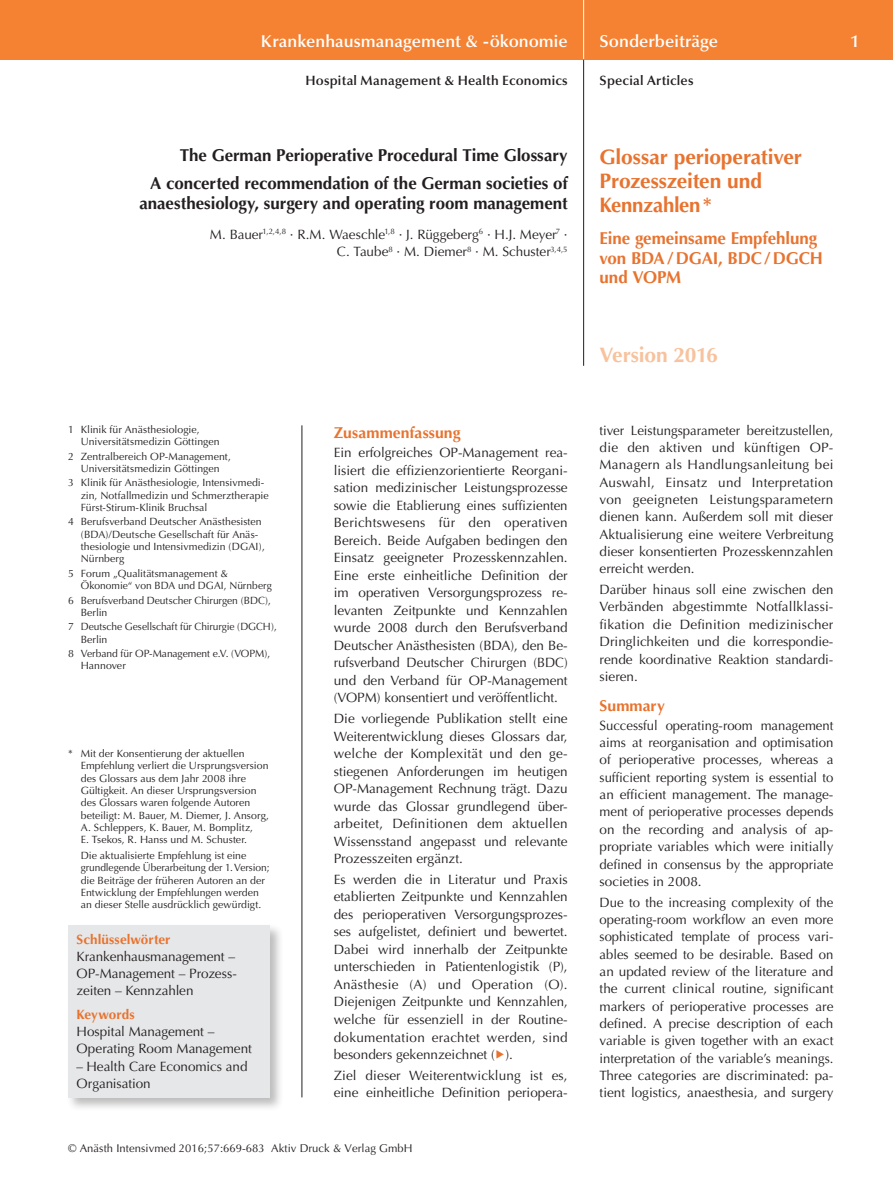
<style>
.page{position:relative;width:893px;height:1191px;background:#fff}
.page>*{position:absolute;margin:0;border:0;box-sizing:border-box;transform-origin:0 0}
.t1{font:700 21px/24px "Optima";letter-spacing:-.01em;color:#e8732f}
.t2{font:700 21px "Optima";letter-spacing:-.01em;color:#f7c29d}
.t3{font:700 17.25px/28px "Optima";letter-spacing:-.005em;color:#231f20;text-align:right}
.t4{font:700 17.25px/19.5px "Optima";letter-spacing:-.005em;color:#e8732f}
.t5{font:600 17.25px "Optima";color:#fff}
.t6{font:700 15.75px "Optima";letter-spacing:.005em;color:#e8732f}
.t7{font:13.5px/17.5px "Optima";color:#231f20;text-align:justify}
.t8{font:600 13.5px "Optima";letter-spacing:.015em;color:#231f20}
.t9{font:700 13.5px "Optima";letter-spacing:.005em;color:#e8732f}
.t10{font:11.25px "Optima";letter-spacing:.005em;color:#231f20}
.t11{font:10.5px/12.3px "Optima";color:#231f20}
.s1{color:#e8732f}
</style>
<div class="page">
<div style="left:0;top:0;width:893px;height:60px;background:#f48232"></div>
<hr style="left:583px;top:0;width:1px;height:60px;background:#fff">
<hr style="left:583px;top:60px;width:1px;height:306px;background:#231f20">
<hr style="left:302px;top:425px;width:1px;height:672px;background:#231f20">
<div style="left:66px;top:923px;width:218px;height:188px;background:#231f20;opacity:.3"></div>
<div style="left:68px;top:925px;width:202px;height:172px;background:#e6e7e9"></div>
<p class="t5" style="left:261px;top:31px;width:308px">Krankenhausmanagement &amp; -ökonomie</p>
<p class="t5" style="left:600px;top:31px;width:120px">Sonderbeiträge</p>
<p class="t5" style="left:850px;top:31px;width:10px">1</p>
<p class="t8" style="left:306px;top:73px;width:264px">Hospital Management &amp; Health Economics</p>
<p class="t8" style="left:600px;top:73px;width:95px">Special Articles</p>
<p class="t3" style="left:150px;top:142px;width:419px">The German Perioperative Procedural Time Glossary<br>A concerted recommendation of the German societies of</p>
<p class="t3" style="left:139px;top:189px;width:430px">anaesthesiology, surgery and operating room management</p>
<p class="t7" style="left:210px;top:226px;width:359px;text-align:right">M. Bauer<sup>1,2,4,8</sup> · R.M. Waeschle<sup>1,8</sup> · J. Rüggeberg<sup>6</sup> · H.J. Meyer<sup>7</sup> ·<br>C. Taube<sup>8</sup> · M. Diemer<sup>8</sup> · M. Schuster<sup>3,4,5</sup></p>
<p class="t11" style="left:81px;top:423px;width:140px;text-indent:-13px">1 Klinik für Anästhesiologie,<br>Universitätsmedizin Göttingen</p>
<p class="t11" style="left:68px;top:450px;width:164px;text-align:center">2 Zentralbereich OP-Management,<br>Universitätsmedizin Göttingen</p>
<p class="t11" style="left:81px;top:477px;width:189px;text-indent:-13px">3 Klinik für Anästhesiologie, Intensivmedi&shy;zin, Notfallmedizin und Schmerztherapie<br>Fürst-Stirum-Klinik Bruchsal</p>
<p class="t11" style="left:81px;top:516px;width:186px;text-indent:-13px">4 Berufsverband Deutscher Anästhesisten (BDA)/Deutsche Gesellschaft für Anäs&shy;thesiologie und Intensivmedizin (DGAI), Nürnberg</p>
<p class="t11" style="left:81px;top:567px;width:193px;text-indent:-13px">5 Forum „Qualitätsmanagement &amp;<br>Ökonomie“ von BDA und DGAI, Nürnberg</p>
<p class="t11" style="left:81px;top:594px;width:192px;text-indent:-13px">6 Berufsverband Deutscher Chirurgen (BDC),<br>Berlin</p>
<p class="t11" style="left:81px;top:621px;width:198px;text-indent:-13px">7 Deutsche Gesellschaft für Chirurgie (DGCH),<br>Berlin</p>
<p class="t11" style="left:81px;top:647px;width:191px;text-indent:-13px">8 Verband für OP-Management e.V. (VOPM),<br>Hannover</p>
<p class="t11" style="left:81px;top:747px;width:190px;text-indent:-13px">* Mit der Konsentierung der aktuellen Empfehlung verliert die Ursprungsversion des Glossars aus dem Jahr 2008 ihre Gültigkeit. An dieser Ursprungsversion des Glossars waren folgende Autoren beteiligt: M. Bauer, M. Diemer, J. Ansorg, A. Schleppers, K. Bauer, M. Bomplitz,<br>E. Tsekos, R. Hanss und M. Schuster.</p>
<p class="t11" style="left:81px;top:849px;width:190px">Die aktualisierte Empfehlung ist eine grundlegende Überarbeitung der 1.Version; die Beiträge der früheren Autoren an der Entwicklung der Empfehlungen werden an dieser Stelle ausdrücklich gewürdigt.</p>
<p class="t9" style="left:77px;top:931px;width:96px">Schlüsselwörter</p>
<p class="t7" style="left:77px;top:947px;width:162px;text-align:left">Krankenhausmanagement –<br>OP-Management – Prozess&shy;zeiten – Kennzahlen</p>
<p class="t9" style="left:77px;top:1006px;width:60px">Keywords</p>
<p class="t7" style="left:77px;top:1023px;width:177px">Hospital Management –<br>Operating Room Management</p>
<p class="t7" style="left:77px;top:1057px;width:173px">– Health Care Economics and<br>Organisation</p>
<p class="t6" style="left:334px;top:424px;width:128px">Zusammenfassung</p>
<p class="t7" style="left:334px;top:444px;width:235px">Ein erfolgreiches OP-Management rea&shy;lisiert die effizienzorientierte Reorgani&shy;sation medizinischer Leistungsprozesse sowie die Etablierung eines suffizienten Berichtswesens für den operativen Bereich. Beide Aufgaben bedingen den Einsatz geeigneter Prozesskennzahlen.<br>Eine erste einheitliche Definition der im operativen Versorgungsprozess re&shy;levanten Zeitpunkte und Kennzahlen wurde 2008 durch den Berufsverband Deutscher Anästhesisten (BDA), den Be&shy;rufsverband Deutscher Chirurgen (BDC) und den Verband für OP-Management (VOPM) konsentiert und veröffentlicht.</p>
<p class="t7" style="left:334px;top:710px;width:235px">Die vorliegende Publikation stellt eine Weiterentwicklung dieses Glossars dar, welche der Komplexität und den ge&shy;stiegenen Anforderungen im heutigen OP-Management Rechnung trägt. Dazu wurde das Glossar grundlegend über&shy;arbeitet, Definitionen dem aktuellen Wissensstand angepasst und relevante Prozesszeiten ergänzt.</p>
<p class="t7" style="left:334px;top:870px;width:235px">Es werden die in Literatur und Praxis etablierten Zeitpunkte und Kennzahlen des perioperativen Versorgungsprozes&shy;ses aufgelistet, definiert und bewertet.<br>Dabei wird innerhalb der Zeitpunkte unterschieden in Patientenlogistik (P), Anästhesie (A) und Operation (O).<br>Diejenigen Zeitpunkte und Kennzahlen, welche für essenziell in der Routine&shy;dokumentation erachtet werden, sind besonders gekennzeichnet (<span class="s1">▶</span>).</p>
<p class="t7" style="left:334px;top:1066px;width:235px">Ziel dieser Weiterentwicklung ist es, eine einheitliche Definition periopera-</p>
<p class="t10" style="left:68px;top:1142px;width:346px">© Anästh Intensivmed 2016;57:669-683 Aktiv Druck &amp; Verlag GmbH</p>
<h1 class="t1" style="left:600px;top:145px;width:204px">Glossar perioperativer<br>Prozesszeiten und<br>Kennzahlen*</h1>
<p class="t4" style="left:600px;top:229px;width:225px">Eine gemeinsame Empfehlung von BDA/DGAI, BDC/DGCH und VOPM</p>
<h1 class="t2" style="left:600px;top:342px;width:120px">Version 2016</h1>
<p class="t7" style="left:600px;top:421px;width:235px">tiver Leistungsparameter bereitzustellen, die den aktiven und künftigen OP-Managern als Handlungsanleitung bei Auswahl, Einsatz und Interpretation von geeigneten Leistungsparametern dienen kann. Außerdem soll mit dieser Aktualisierung eine weitere Verbreitung dieser konsentierten Prozesskennzahlen erreicht werden.</p>
<p class="t7" style="left:600px;top:581px;width:235px">Darüber hinaus soll eine zwischen den Verbänden abgestimmte Notfallklassi&shy;fikation die Definition medizinischer Dringlichkeiten und die korrespondie&shy;rende koordinative Reaktion standardi&shy;sieren.</p>
<p class="t6" style="left:600px;top:696px;width:67px">Summary</p>
<p class="t7" style="left:600px;top:716px;width:235px">Successful operating-room management aims at reorganisation and optimisation of perioperative processes, whereas a sufficient reporting system is essential to an efficient management. The manage&shy;ment of perioperative processes depends on the recording and analysis of ap&shy;propriate variables which were initially defined in consensus by the appropriate societies in 2008.</p>
<p class="t7" style="left:600px;top:893px;width:235px">Due to the increasing complexity of the operating-room workflow an even more sophisticated template of process vari&shy;ables seemed to be desirable. Based on an updated review of the literature and the current clinical routine, significant markers of perioperative processes are defined. A precise description of each variable is given together with an exact interpretation of the variable’s meanings.<br>Three categories are discriminated: pa&shy;tient logistics, anaesthesia, and surgery</p>
</div>
